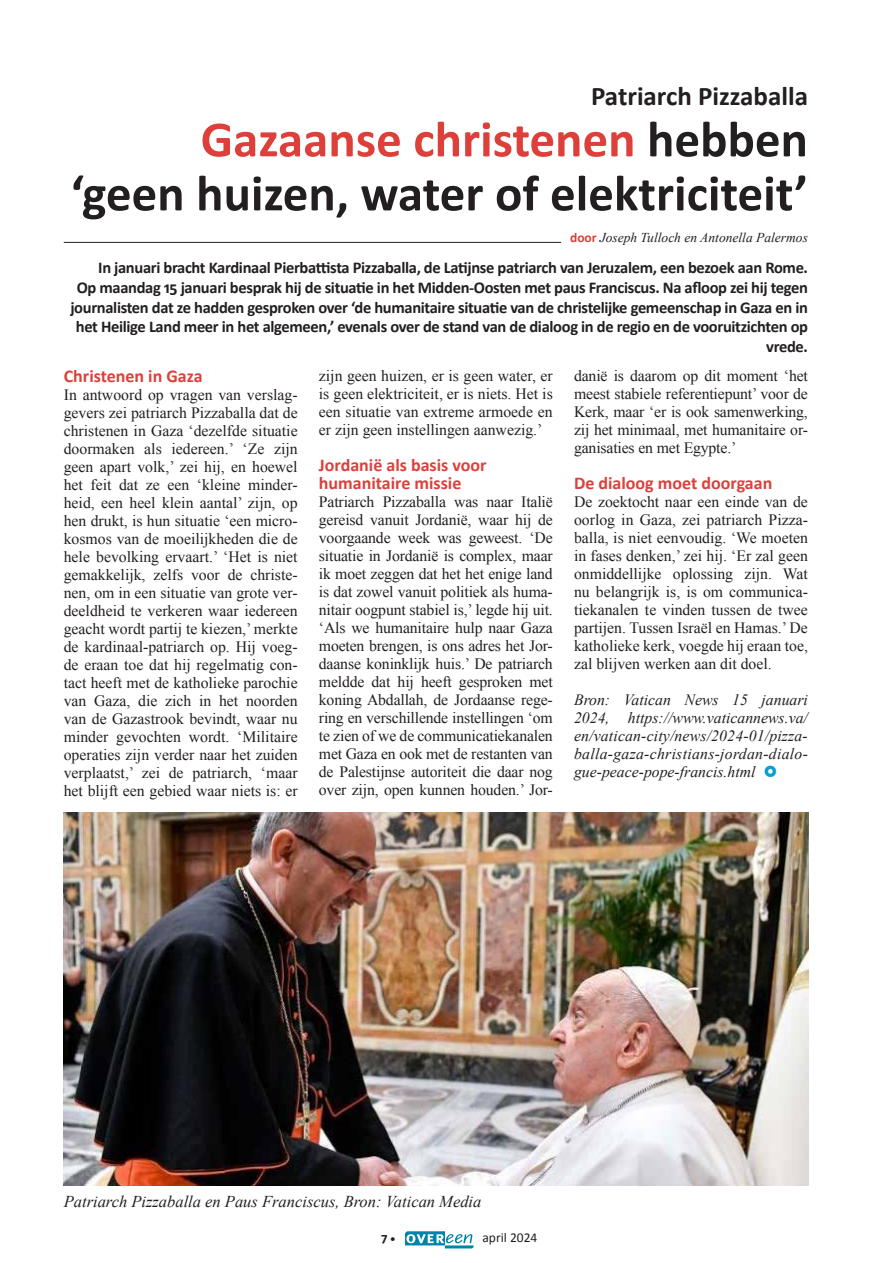
<style>
.page{position:relative;width:893px;height:1263px;background:#fff}
.page>*{position:absolute;margin:0;border:0;box-sizing:border-box;transform-origin:0 0}
.t1{font:700 51px/54px "Calibri";color:#231f20;text-align:right}
.t2{font:700 27px "Calibri";color:#231f20}
.t3{font:700 18px/18px "Calibri";color:#dd3f3a}
.t4{font:700 16.5px/19.8px "Calibri";letter-spacing:-.02em;color:#231f20;text-align:right}
.t5{font:italic 16.5px "Times New Roman";color:#231f20}
.t6{font:15.75px/18px "Times New Roman";color:#231f20;text-align:justify}
.t7{font:italic 15.75px/18px "Times New Roman";letter-spacing:.02em;color:#231f20;text-align:justify}
.t8{font:italic 13.5px "Times New Roman";color:#231f20}
.t9{font:13.5px "Calibri";color:#231f20}
.t10{font:700 13.5px "Calibri";color:#231f20}
.s1{color:#dd3f3a}
.s2{font-family:"Calibri";font-weight:700;font-style:normal;color:#dd3f3a}
.s3{font-family:"Nunito";font-weight:400;font-size:10.5px}
</style>
<div class="page">
<svg style="left:405px;top:1231px;width:69px;height:17px"></svg>
<hr style="left:64px;top:242px;width:497px;height:1px;background:#231f20">
<img style="left:64px;top:812px;width:745px;height:373px">
<h2 class="t2" style="left:591px;top:80px;width:218px">Patriarch Pizzaballa</h2>
<h1 class="t1" style="left:71px;top:110px;width:739px"><span class="s1">Gazaanse christenen</span> hebben<br>‘geen huizen, water of elektriciteit’</h1>
<p class="t8" style="left:570px;top:229px;width:239px"><span class="s2">door</span> Joseph Tulloch en Antonella Palermos</p>
<p class="t4" style="left:70px;top:257px;width:739px">In januari bracht Kardinaal Pierbattista Pizzaballa, de Latijnse patriarch van Jeruzalem, een bezoek aan Rome.<br>Op maandag 15 januari besprak hij de situatie in het Midden-Oosten met paus Franciscus. Na afloop zei hij tegen journalisten dat ze hadden gesproken over ‘de humanitaire situatie van de christelijke gemeenschap in Gaza en in het Heilige Land meer in het algemeen,’ evenals over de stand van de dialoog in de regio en de vooruitzichten op vrede.</p>
<p class="t3" style="left:64px;top:366px;width:140px">Christenen in Gaza</p>
<p class="t6" style="left:64px;top:385px;width:235px">In antwoord op vragen van verslag&shy;gevers zei patriarch Pizzaballa dat de christenen in Gaza ‘dezelfde situatie doormaken als iedereen.’ ‘Ze zijn geen apart volk,’ zei hij, en hoewel het feit dat ze een ‘kleine minder&shy;heid, een heel klein aantal’ zijn, op hen drukt, is hun situatie ‘een micro&shy;kosmos van de moeilijkheden die de hele bevolking ervaart.’ ‘Het is niet gemakkelijk, zelfs voor de christe&shy;nen, om in een situatie van grote ver&shy;deeldheid te verkeren waar iedereen geacht wordt partij te kiezen,’ merkte de kardinaal-patriarch op. Hij voeg&shy;de eraan toe dat hij regelmatig con&shy;tact heeft met de katholieke parochie van Gaza, die zich in het noorden van de Gazastrook bevindt, waar nu minder gevochten wordt. ‘Militaire operaties zijn verder naar het zuiden verplaatst,’ zei de patriarch, ‘maar het blijft een gebied waar niets is: er</p>
<p class="t6" style="left:319px;top:367px;width:235px">zijn geen huizen, er is geen water, er is geen elektriciteit, er is niets. Het is een situatie van extreme armoede en er zijn geen instellingen aanwezig.’</p>
<p class="t3" style="left:319px;top:455px;width:169px">Jordanië als basis voor humanitaire missie</p>
<p class="t6" style="left:319px;top:493px;width:235px">Patriarch Pizzaballa was naar Italië gereisd vanuit Jordanië, waar hij de voorgaande week was geweest. ‘De situatie in Jordanië is complex, maar ik moet zeggen dat het het enige land is dat zowel vanuit politiek als huma&shy;nitair oogpunt stabiel is,’ legde hij uit. ‘Als we humanitaire hulp naar Gaza moeten brengen, is ons adres het Jor&shy;daanse koninklijk huis.’ De patriarch meldde dat hij heeft gesproken met koning Abdallah, de Jordaanse rege&shy;ring en verschillende instellingen ‘om te zien of we de communicatiekanalen met Gaza en ook met de restanten van de Palestijnse autoriteit die daar nog over zijn, open kunnen houden.’ Jor-</p>
<p class="t6" style="left:574px;top:366px;width:235px">danië is daarom op dit moment ‘het meest stabiele referentiepunt’ voor de Kerk, maar ‘er is ook samenwerking, zij het minimaal, met humanitaire or&shy;ganisaties en met Egypte.’</p>
<p class="t3" style="left:574px;top:473px;width:200px">De dialoog moet doorgaan</p>
<p class="t6" style="left:574px;top:492px;width:235px">De zoektocht naar een einde van de oorlog in Gaza, zei patriarch Pizza&shy;balla, is niet eenvoudig. ‘We moeten in fases denken,’ zei hij. ‘Er zal geen onmiddellijke oplossing zijn. Wat nu belangrijk is, is om communica&shy;tiekanalen te vinden tussen de twee partijen. Tussen Israël en Hamas.’ De katholieke kerk, voegde hij eraan toe, zal blijven werken aan dit doel.</p>
<p class="t7" style="left:574px;top:690px;width:235px">Bron: Vatican News 15 januari 2024, https://www.vaticannews.va/ en/vatican-city/news/2024-01/pizza&shy;balla-gaza-christians-jordan-dialo&shy;gue-peace-pope-francis.html</p>
<p class="t5" style="left:64px;top:1190px;width:419px">Patriarch Pizzaballa en Paus Franciscus, Bron: Vatican Media</p>
<p class="t10" style="left:381px;top:1229px;width:16px">7 <span class="s3">•</span></p>
<p class="t9" style="left:482px;top:1228px;width:56px">april 2024</p>
</div>
